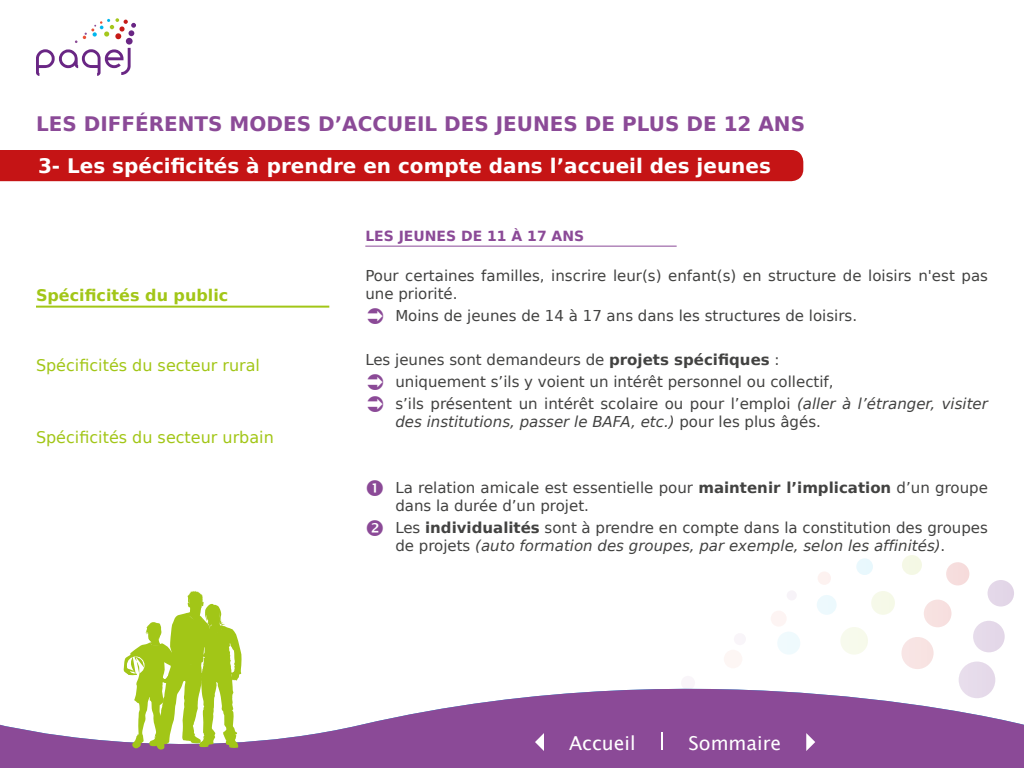
<style>
.page{position:relative;width:1024px;height:768px;background:#fff}
.page>*{position:absolute;margin:0;border:0;box-sizing:border-box;transform-origin:0 0}
.t1{font:700 20px "Bitstream Vera Sans";color:#fff}
.t2{font:700 20px "Bitstream Vera Sans";color:#8b4a97}
.t3{font:19.2px "Lucida Grande";color:#fff}
.t4{font:16px "Bitstream Vera Sans";color:#a2c617}
.t5{font:700 16px "Bitstream Vera Sans";color:#a2c617}
.t6{font:15px/18px "Bitstream Vera Sans";color:#424241}
.t7{font:italic 15px "Bitstream Vera Sans";color:#424241}
.t8{font:700 14px "Bitstream Vera Sans";color:#8b4a97}
.s1{font-weight:700}
.s2{font-style:italic}
.s3{font-style:normal}
.s4{color:#8b4a97}
</style>
<div class="page">
<svg style="left:36px;top:18px;width:100px;height:58px"></svg>
<div style="left:901px;top:637px;width:33px;height:32px;background:#f8e4e3;border-radius:50%"></div>
<div style="left:840px;top:627px;width:28px;height:28px;background:#f7faec;border-radius:50%"></div>
<div style="left:777px;top:632px;width:23px;height:23px;background:#effafd;border-radius:50%"></div>
<div style="left:973px;top:621px;width:32px;height:31px;background:#e5d9e9;border-radius:50%"></div>
<div style="left:924px;top:600px;width:28px;height:27px;background:#f7e1e0;border-radius:50%"></div>
<div style="left:871px;top:591px;width:24px;height:24px;background:#f6f9e8;border-radius:50%"></div>
<div style="left:817px;top:595px;width:20px;height:20px;background:#edf9fd;border-radius:50%"></div>
<div style="left:771px;top:611px;width:16px;height:16px;background:#fdf4f3;border-radius:50%"></div>
<div style="left:734px;top:633px;width:12px;height:12px;background:#f9f5f9;border-radius:50%"></div>
<div style="left:988px;top:580px;width:26px;height:27px;background:#e3d7e8;border-radius:50%"></div>
<div style="left:946px;top:562px;width:23px;height:23px;background:#f6dddd;border-radius:50%"></div>
<div style="left:902px;top:555px;width:20px;height:20px;background:#f4f8e5;border-radius:50%"></div>
<div style="left:856px;top:558px;width:17px;height:17px;background:#e9f8fd;border-radius:50%"></div>
<div style="left:818px;top:571px;width:13px;height:14px;background:#fdf2f0;border-radius:50%"></div>
<div style="left:787px;top:590px;width:10px;height:11px;background:#f7f3f8;border-radius:50%"></div>
<svg style="left:0;top:644px;width:1024px;height:124px"></svg>
<svg style="left:535px;top:733px;width:9px;height:18px"></svg>
<svg style="left:806px;top:733px;width:9px;height:18px"></svg>
<svg style="left:661px;top:732px;width:2px;height:18px"></svg>
<div style="left:0;top:150px;width:803px;height:31px;background:#c51415"></div>
<hr style="left:36px;top:306px;width:293px;height:2px;background:#a2c617">
<hr style="left:365px;top:246px;width:312px;height:1px;background:#8b4a97">
<svg style="left:124px;top:591px;width:118px;height:159px"></svg>
<h1 class="t2" style="left:36px;top:113px;width:771px">LES DIFFÉRENTS MODES D’ACCUEIL DES JEUNES DE PLUS DE 12 ANS</h1>
<h1 class="t1" style="left:38px;top:155px;width:734px">3- Les spécificités à prendre en compte dans l’accueil des jeunes</h1>
<p class="t5" style="left:36px;top:286px;width:194px">Spécificités du public</p>
<p class="t4" style="left:36px;top:356px;width:226px">Spécificités du secteur rural</p>
<p class="t4" style="left:36px;top:428px;width:239px">Spécificités du secteur urbain</p>
<p class="t8" style="left:365px;top:228px;width:220px">LES JEUNES DE 11 À 17 ANS</p>
<p class="t6" style="left:365px;top:267px;width:624px">Pour certaines familles, inscrire leur(s) enfant(s) en structure de loisirs n'est pas une priorité.</p>
<p class="t6" style="left:395px;top:307px;width:463px">Moins de jeunes de 14 à 17 ans dans les structures de loisirs.</p>
<p class="t6" style="left:395px;top:349px;width:594px;line-height:22px;text-indent:-30px">Les jeunes sont demandeurs de <span class="s1">projets spécifiques</span> :<br>uniquement s’ils y voient un intérêt personnel ou collectif,<br>s’ils présentent un intérêt scolaire ou pour l’emploi <span class="s2">(aller à l’étranger, visiter</span></p>
<p class="t7" style="left:395px;top:413px;width:427px">des institutions, passer le BAFA, etc.) <span class="s3">pour les plus âgés.</span></p>
<p class="t6" style="left:395px;top:479px;width:594px;text-indent:-30px"><span class="s4">■</span> La relation amicale est essentielle pour <span class="s1">maintenir l’implication</span> d’un groupe dans la durée d’un projet.</p>
<p class="t6" style="left:395px;top:519px;width:594px;text-indent:-30px"><span class="s4">□</span> Les <span class="s1">individualités</span> sont à prendre en compte dans la constitution des groupes de projets <span class="s2">(auto formation des groupes, par exemple, selon les affinités)</span>.</p>
<p class="t3" style="left:569px;top:732px;width:68px">Accueil</p>
<p class="t3" style="left:689px;top:732px;width:94px">Sommaire</p>
</div>
